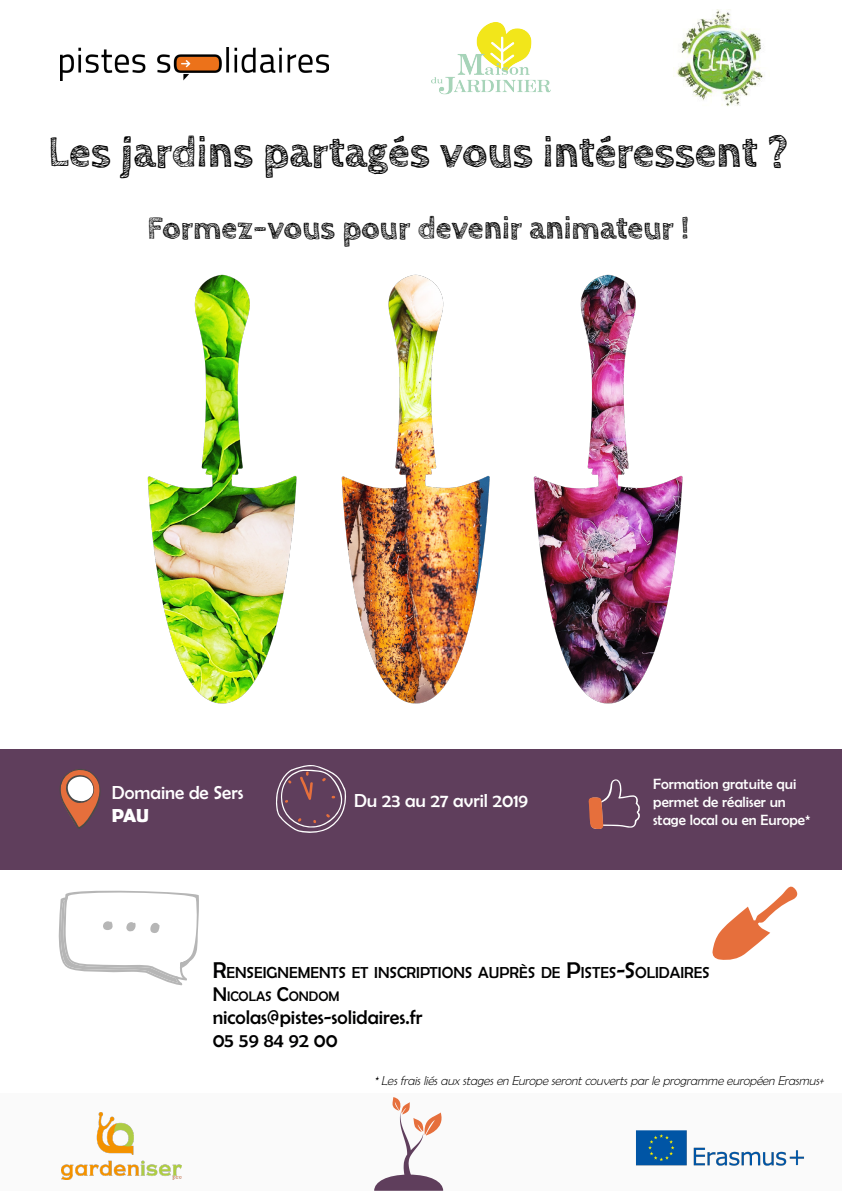
<style>
.page{position:relative;width:842px;height:1191px;background:#fff}
.page>*{position:absolute;margin:0;border:0;box-sizing:border-box;transform-origin:0 0}
.t1{font:700 44px "Cabin Sketch";color:#000001}
.t2{font:700 32px "Cabin Sketch";color:#000001}
.t3{font:20px "Berlin Sans";color:#000001}
.t4{font:19px "Berlin Sans";color:#fff}
.t5{font:600 19px "Berlin Sans";color:#fff}
.t6{font:16.1px "Berlin Sans";color:#000001}
.t7{font:15px/18px "Berlin Sans";color:#fff}
.t8{font:14px "Berlin Sans";color:#000001}
.t9{font:italic 300 13px "Berlin Sans";color:#000001}
.s1{font-size:23px}
.s2{font-size:20px}
</style>
<div class="page">
<div style="left:0;top:1093px;width:842px;height:97px;background:#fafafa"></div>
<div style="left:0;top:749px;width:842px;height:120px;background:#5f3e5c"></div>
<img style="left:147px;top:274px;width:150px;height:430px">
<img style="left:341px;top:274px;width:149px;height:430px">
<img style="left:533px;top:274px;width:150px;height:430px">
<img style="left:61px;top:1113px;width:120px;height:66px">
<img style="left:60px;top:48px;width:268px;height:32px">
<img style="left:431px;top:22px;width:119px;height:72px">
<img style="left:673px;top:10px;width:91px;height:96px">
<img style="left:636px;top:1130px;width:168px;height:36px">
<svg style="left:60px;top:769px;width:40px;height:60px"></svg>
<svg style="left:276px;top:765px;width:70px;height:68px"></svg>
<svg style="left:59px;top:890px;width:140px;height:95px"></svg>
<svg style="left:712px;top:886px;width:86px;height:74px"></svg>
<svg style="left:588px;top:779px;width:52px;height:50px"></svg>
<svg style="left:374px;top:1097px;width:70px;height:93px"></svg>
<p class="t1" style="left:48px;top:128px;width:742px">Les jardins partagés vous intéressent ?</p>
<p class="t2" style="left:147px;top:210px;width:543px">Formez-vous pour devenir animateur !</p>
<p class="t4" style="left:112px;top:782px;width:133px">Domaine de Sers</p>
<p class="t5" style="left:112px;top:804px;width:38px">PAU</p>
<p class="t4" style="left:354px;top:790px;width:176px">Du 23 au 27 avril 2019</p>
<p class="t7" style="left:653px;top:775px;width:159px">Formation gratuite qui permet de réaliser un stage local ou en Europe*</p>
<p class="t6" style="left:213px;top:964px;width:498px"><span class="s1">R</span>ENSEIGNEMENTS ET INSCRIPTIONS AUPRÈS DE <span class="s1">P</span>ISTES<span class="s1">-S</span>OLIDAIRES</p>
<p class="t8" style="left:213px;top:988px;width:128px"><span class="s2">N</span>ICOLAS <span class="s2">C</span>ONDOM</p>
<p class="t3" style="left:213px;top:1006px;width:211px">nicolas@pistes-solidaires.fr</p>
<p class="t3" style="left:213px;top:1029px;width:126px">05 59 84 92 00</p>
<p class="t9" style="left:374px;top:1073px;width:454px">*Lesfraisliésauxstagesen Europe serontcouvertsparle programme européen Erasmus+</p>
</div>
